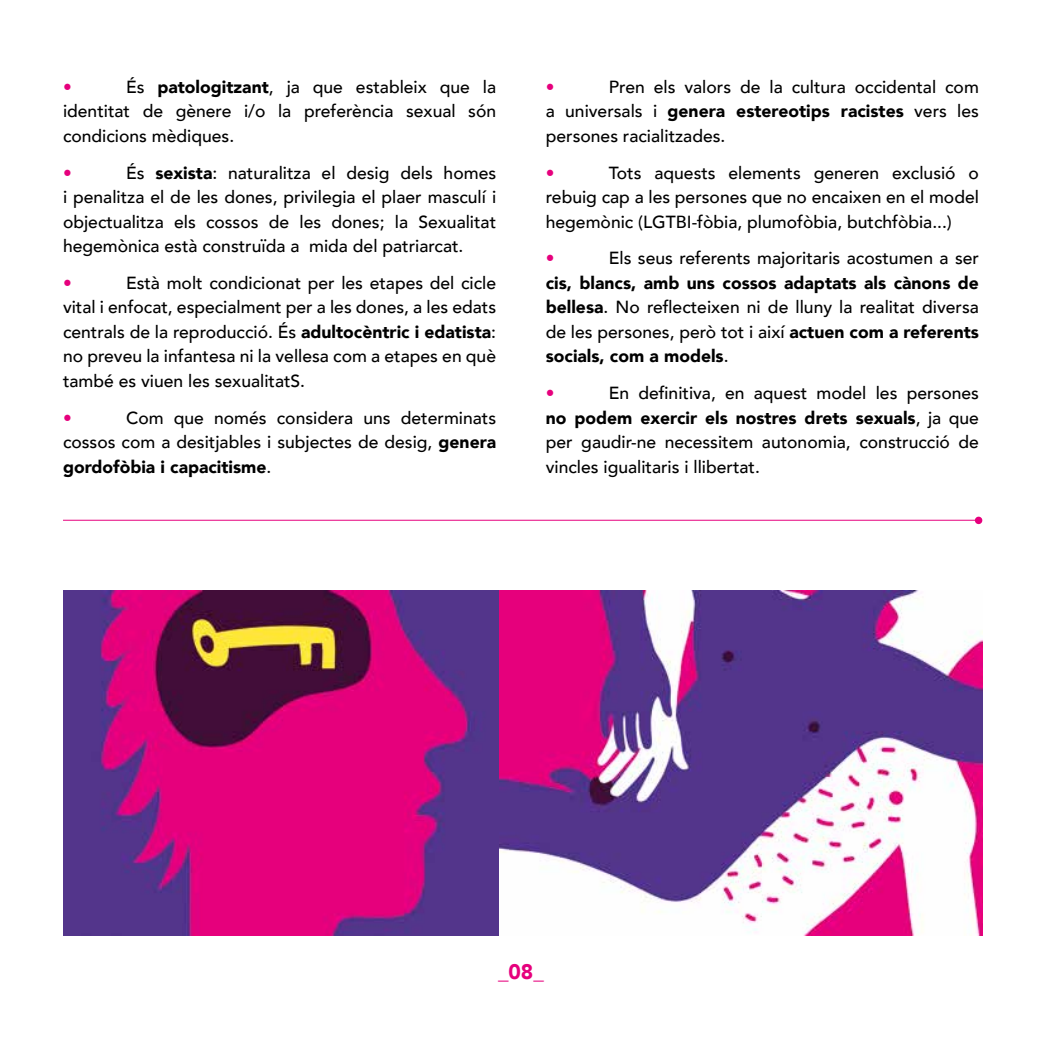
<style>
.page{position:relative;width:1042px;height:1042px;background:#fff}
.page>*{position:absolute;margin:0;border:0;box-sizing:border-box;transform-origin:0 0}
.t1{font:900 21px "Avenir";color:#e6007d}
.t2{font:500 17.5px/24.5px "Avenir";color:#000;text-align:justify}
.t3{font:900 17.5px/24.5px "Avenir";color:#000;text-align:justify}
.t4{font:500 17.5px "Avenir";color:#e6007d}
.s1{font-weight:900}
.s2{font-weight:500}
</style>
<div class="page">
<hr style="left:63px;top:520px;width:916px;height:1px;background:#e6007d">
<div style="left:975px;top:517px;width:7px;height:7px;border:2px solid #e6007d;border-radius:50%"></div>
<img style="left:63px;top:590px;width:437px;height:345px">
<img style="left:500px;top:590px;width:482px;height:345px">
<p class="t2" style="left:63px;top:74px;width:435px;text-indent:63px">És <span class="s1">patologitzant</span>, ja que estableix que la identitat de gènere i/o la preferència sexual són condicions mèdiques.</p>
<p class="t4" style="left:63px;top:157px;width:10px">•</p>
<p class="t4" style="left:63px;top:72px;width:10px">•</p>
<p class="t2" style="left:63px;top:159px;width:435px;text-indent:63px">És <span class="s1">sexista</span>: naturalitza el desig dels homes i penalitza el de les dones, privilegia el plaer masculí i objectualitza els cossos de les dones; la Sexualitat hegemònica està construïda a mida del patriarcat.</p>
<p class="t4" style="left:63px;top:268px;width:10px">•</p>
<p class="t2" style="left:63px;top:270px;width:435px;text-indent:63px">Està molt condicionat per les etapes del cicle vital i enfocat, especialment per a les dones, a les edats centrals de la reproducció. És <span class="s1">adultocèntric i edatista</span>: no preveu la infantesa ni la vellesa com a etapes en què també es viuen les sexualitatS.</p>
<p class="t4" style="left:63px;top:402px;width:10px">•</p>
<p class="t2" style="left:63px;top:404px;width:435px;text-indent:63px">Com que només considera uns determinats cossos com a desitjables i subjectes de desig, <span class="s1">genera gordofòbia i capacitisme</span>.</p>
<p class="t2" style="left:546px;top:74px;width:435px;text-indent:63px">Pren els valors de la cultura occidental com a universals i <span class="s1">genera estereotips racistes</span> vers les persones racialitzades.</p>
<p class="t4" style="left:546px;top:157px;width:10px">•</p>
<p class="t4" style="left:546px;top:72px;width:10px">•</p>
<p class="t2" style="left:546px;top:159px;width:435px;text-indent:63px">Tots aquests elements generen exclusió o rebuig cap a les persones que no encaixen en el model hegemònic (LGTBI-fòbia, plumofòbia, butchfòbia...)</p>
<p class="t4" style="left:546px;top:243px;width:10px">•</p>
<p class="t2" style="left:609px;top:245px;width:372px">Els seus referents majoritaris acostumen a ser</p>
<p class="t3" style="left:546px;top:270px;width:435px">cis, blancs, amb uns cossos adaptats als cànons de bellesa<span class="s2">. No reflecteixen ni de lluny la realitat diversa de les persones, però tot i així</span> actuen com a referents socials, com a models<span class="s2">.</span></p>
<p class="t4" style="left:546px;top:378px;width:10px">•</p>
<p class="t2" style="left:546px;top:380px;width:435px;text-indent:63px">En definitiva, en aquest model les persones <span class="s1">no podem exercir els nostres drets sexuals</span>, ja que per gaudir-ne necessitem autonomia, construcció de vincles igualitaris i llibertat.</p>
<p class="t1" style="left:498px;top:953px;width:47px">_08_</p>
</div>
